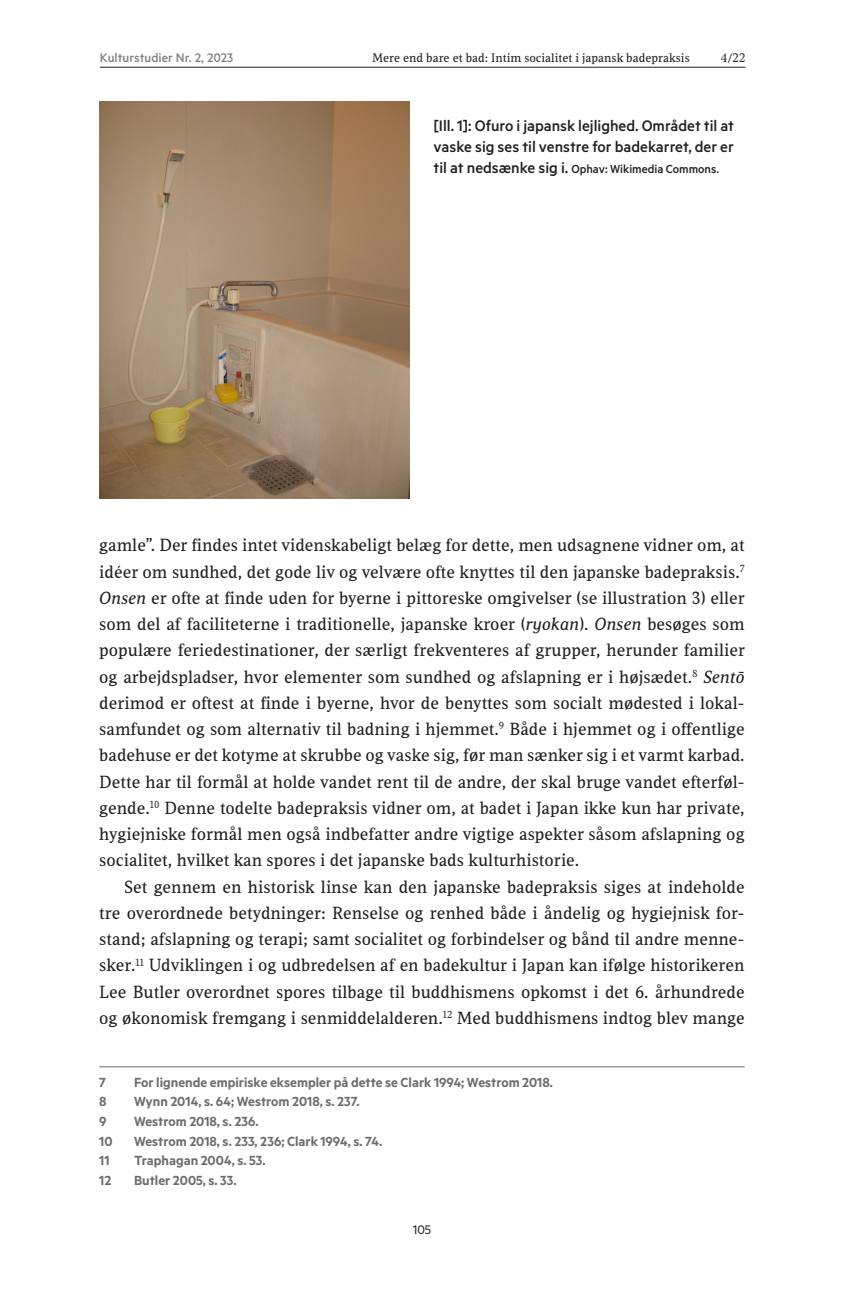
<style>
.page{position:relative;width:844px;height:1290px;background:#fff}
.page>*{position:absolute;margin:0;border:0;box-sizing:border-box;transform-origin:0 0}
._02_Brød{font:17.5px/26.2px "Leo";color:#231f20;text-align:justify}
._06_Billedtekst{font:500 17.15px/21px "Metric";color:#231f20}
.Note{font:600 14.88px "Metric";color:#6c6d70}
.t1{font:500 14px "Metric";color:#808285}
.t2{font:14px "Metric";color:#231f20}
._06_Billedtekst-2{font:500 13.12px "Metric";color:#231f20}
.t3{font:12.25px "Leo";color:#231f20}
.sidetal{font:12.25px "Leo";color:#231f20}
.s1{font-size:17.15px}
.s2{font-style:italic}
</style>
<div class="page">
<hr style="left:100px;top:67px;width:645px;height:1px;background:#231f20">
<hr style="left:99px;top:1066px;width:645px;height:1px;background:#6c6d70">
<img style="left:100px;top:101px;width:309px;height:398px">
<p class="t1" style="left:100px;top:50px;width:135px">Kulturstudier Nr. 2, 2023</p>
<p class="t3" style="left:372px;top:50px;width:319px">Mere end bare et bad: Intim socialitet i japansk badepraksis</p>
<p class="sidetal" style="left:720px;top:50px;width:26px">4/22</p>
<p class="_06_Billedtekst" style="left:433px;top:115px;width:302px">[Ill. 1]: Ofuro i japansk lejlighed. Området til at vaske sig ses til venstre for badekarret, der er</p>
<p class="_06_Billedtekst-2" style="left:433px;top:162px;width:287px"><span class="s1">til at nedsænke sig i.</span> Ophav: Wikimedia Commons.</p>
<p class="_02_Brød" style="left:99px;top:532px;width:647px">gamle”. Der findes intet videnskabeligt belæg for dette, men udsagnene vidner om, at idéer om sundhed, det gode liv og velvære ofte knyttes til den japanske badepraksis.<sup>7<br></sup><span class="s2">Onsen</span> er ofte at finde uden for byerne i pittoreske omgivelser (se illustration 3) eller som del af faciliteterne i traditionelle, japanske kroer (<span class="s2">ryokan</span>). <span class="s2">Onsen</span> besøges som populære feriedestinationer, der særligt frekventeres af grupper, herunder familier og arbejdspladser, hvor elementer som sundhed og afslapning er i højsædet.<sup>8</sup> <span class="s2">Sentō </span>derimod er oftest at finde i byerne, hvor de benyttes som socialt mødested i lokal&shy;samfundet og som alternativ til badning i hjemmet.<sup>9</sup> Både i hjemmet og i offentlige badehuse er det kotyme at skrubbe og vaske sig, før man sænker sig i et varmt karbad.<br>Dette har til formål at holde vandet rent til de andre, der skal bruge vandet efterføl&shy;gende.<sup>10</sup> Denne todelte badepraksis vidner om, at badet i Japan ikke kun har private, hygiejniske formål men også indbefatter andre vigtige aspekter såsom afslapning og socialitet, hvilket kan spores i det japanske bads kulturhistorie.</p>
<p class="_02_Brød" style="left:99px;top:874px;width:646px;text-indent:25px">Set gennem en historisk linse kan den japanske badepraksis siges at indeholde tre overordnede betydninger: Renselse og renhed både i åndelig og hygiejnisk for&shy;stand; afslapning og terapi; samt socialitet og forbindelser og bånd til andre menne&shy;sker.<sup>11</sup> Udviklingen i og udbredelsen af en badekultur i Japan kan ifølge historikeren Lee Butler overordnet spores tilbage til buddhismens opkomst i det 6. århundrede og økonomisk fremgang i senmiddelalderen.<sup>12</sup> Med buddhismens indtog blev mange</p>
<p class="Note" style="left:99px;top:1073px;width:8px">7</p>
<p class="Note" style="left:134px;top:1073px;width:420px">For lignende empiriske eksempler på dette se Clark 1994; Westrom 2018.</p>
<p class="Note" style="left:99px;top:1093px;width:9px">8</p>
<p class="Note" style="left:134px;top:1093px;width:227px">Wynn 2014, s. 64; Westrom 2018, s. 237.</p>
<p class="Note" style="left:99px;top:1112px;width:9px">9</p>
<p class="Note" style="left:134px;top:1112px;width:126px">Westrom 2018, s. 236.</p>
<p class="Note" style="left:99px;top:1132px;width:15px">10</p>
<p class="Note" style="left:134px;top:1132px;width:249px">Westrom 2018, s. 233, 236; Clark 1994, s. 74.</p>
<p class="Note" style="left:99px;top:1152px;width:12px">11</p>
<p class="Note" style="left:134px;top:1152px;width:133px">Traphagan 2004, s. 53.</p>
<p class="Note" style="left:99px;top:1171px;width:13px">12</p>
<p class="Note" style="left:134px;top:1171px;width:104px">Butler 2005, s. 33.</p>
<p class="t2" style="left:412px;top:1221px;width:20px">105</p>
</div>
